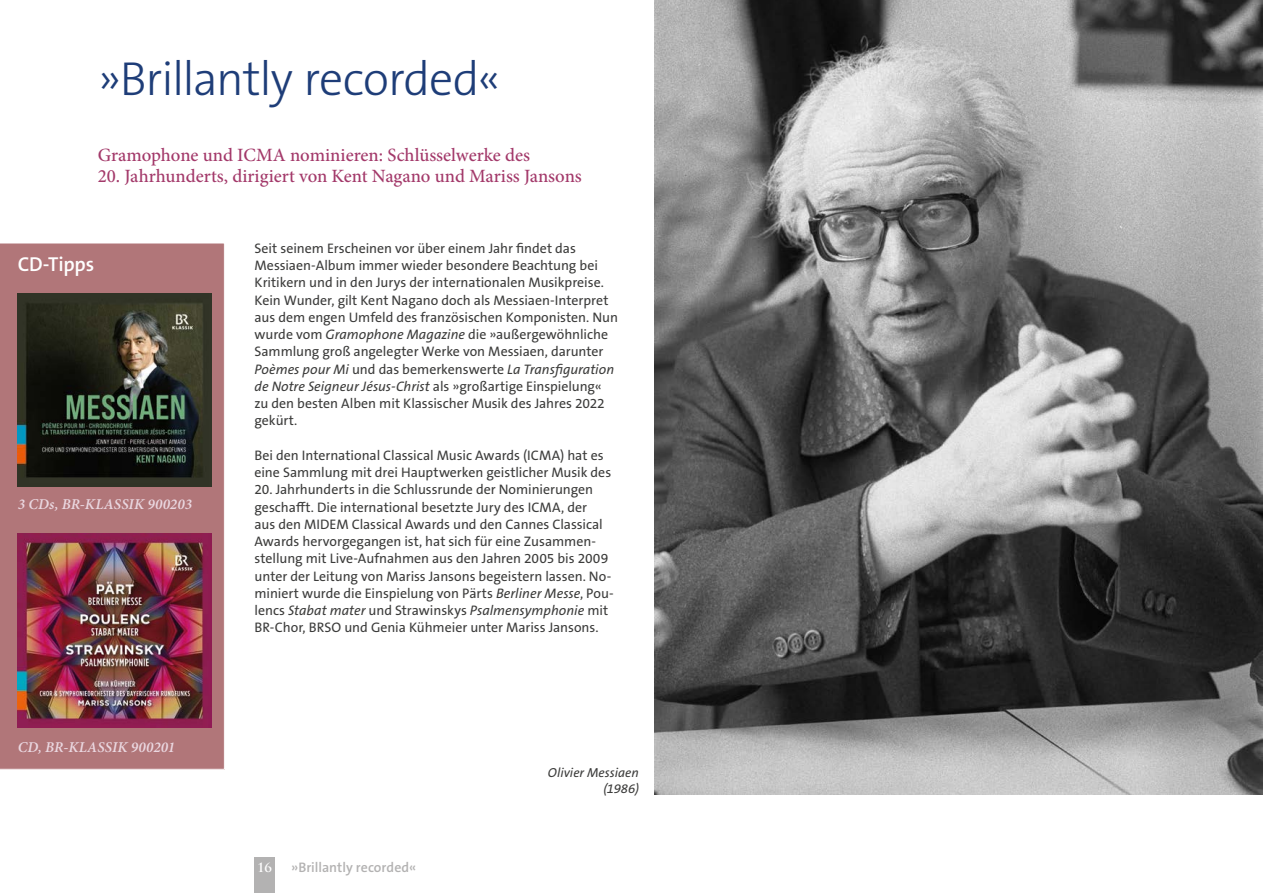
<style>
.page{position:relative;width:1263px;height:893px;background:#fff}
.page>*{position:absolute;margin:0;border:0;box-sizing:border-box;transform-origin:0 0}
.t1{font:300 48px "The Sans B W3";letter-spacing:-.025em;color:#1e3d78}
.t2{font:600 20.25px "The Sans B W6";letter-spacing:-.01em;color:#fff}
.t3{font:500 18.75px "Minion Pro";letter-spacing:-.005em;color:#a3396a}
.t4{font:italic 600 15px "Minion Pro";letter-spacing:.01em;color:#ead7e0}
.t5{font:13.8px/17.2px "The Sans B W5 Plain";letter-spacing:-.005em;color:#3c3c3b}
.t6{font:600 13.8px "The Sans B W6";color:#b3b2b2}
.t7{font:italic 13.2px/15.3px "The Sans B W5 Plain";color:#3c3c3b;text-align:right}
.t8{font:700 12.45px "Trajan Pro";color:#fff}
.s1{font-style:italic}
</style>
<div class="page">
<div style="left:255px;top:857px;width:20px;height:36px;background:#b3b2b2"></div>
<img style="left:655px;top:0;width:608px;height:795px">
<div style="left:0;top:243px;width:225px;height:527px;background:#b17679"></div>
<img style="left:18px;top:293px;width:193px;height:194px">
<img style="left:18px;top:534px;width:193px;height:193px">
<h1 class="t1" style="left:98px;top:48px;width:405px">»Brillantly recorded«</h1>
<h3 class="t3" style="left:98px;top:142px;width:434px">Gramophone und ICMA nominieren: Schlüsselwerke des</h3>
<h3 class="t3" style="left:98px;top:164px;width:485px">20. Jahrhunderts, dirigiert von Kent Nagano und Mariss Jansons</h3>
<h2 class="t2" style="left:18px;top:251px;width:78px">CD-Tipps</h2>
<p class="t4" style="left:18px;top:494px;width:176px">3 CDs, BR-KLASSIK 900203</p>
<p class="t4" style="left:18px;top:737px;width:159px">CD, BR-KLASSIK 900201</p>
<p class="t5" style="left:255px;top:240px;width:365px">Seit seinem Erscheinen vor über einem Jahr findet das Messiaen-Album immer wieder besondere Beachtung bei Kritikern und in den Jurys der internationalen Musikpreise.<br>Kein Wunder, gilt Kent Nagano doch als Messiaen-Interpret aus dem engen Umfeld des französischen Komponisten. Nun wurde vom <span class="s1">Gramophone Magazine</span> die »außergewöhnliche Sammlung groß angelegter Werke von Messiaen, darunter <span class="s1">Poèmes pour Mi</span> und das bemerkenswerte <span class="s1">La Transfiguration de Notre Seigneur Jésus‑Christ</span> als »großartige Einspielung« zu den besten Alben mit Klassischer Musik des Jahres 2022 gekürt.</p>
<p class="t5" style="left:255px;top:447px;width:358px">Bei den International Classical Music Awards (ICMA) hat es eine Sammlung mit drei Hauptwerken geistlicher Musik des</p>
<p class="t5" style="left:255px;top:481px;width:361px">20. Jahrhunderts in die Schlussrunde der Nominierungen geschafft. Die international besetzte Jury des ICMA, der<br>aus den MIDEM Classical Awards und den Cannes Classical Awards hervorgegangen ist, hat sich für eine Zusammen&shy;stellung mit Live-Aufnahmen aus den Jahren 2005 bis 2009 unter der Leitung von Mariss Jansons begeistern lassen. No&shy;miniert wurde die Einspielung von Pärts <span class="s1">Berliner Messe</span>, Pou&shy;lencs <span class="s1">Stabat mater</span> und Strawinskys <span class="s1">Psalmensymphonie</span> mit BR-Chor, BRSO und Genia Kühmeier unter Mariss Jansons.</p>
<p class="t8" style="left:257px;top:860px;width:17px">16</p>
<p class="t6" style="left:291px;top:859px;width:127px">»Brillantly recorded«</p>
<p class="t7" style="left:548px;top:765px;width:92px">Olivier Messiaen (1986)</p>
</div>
